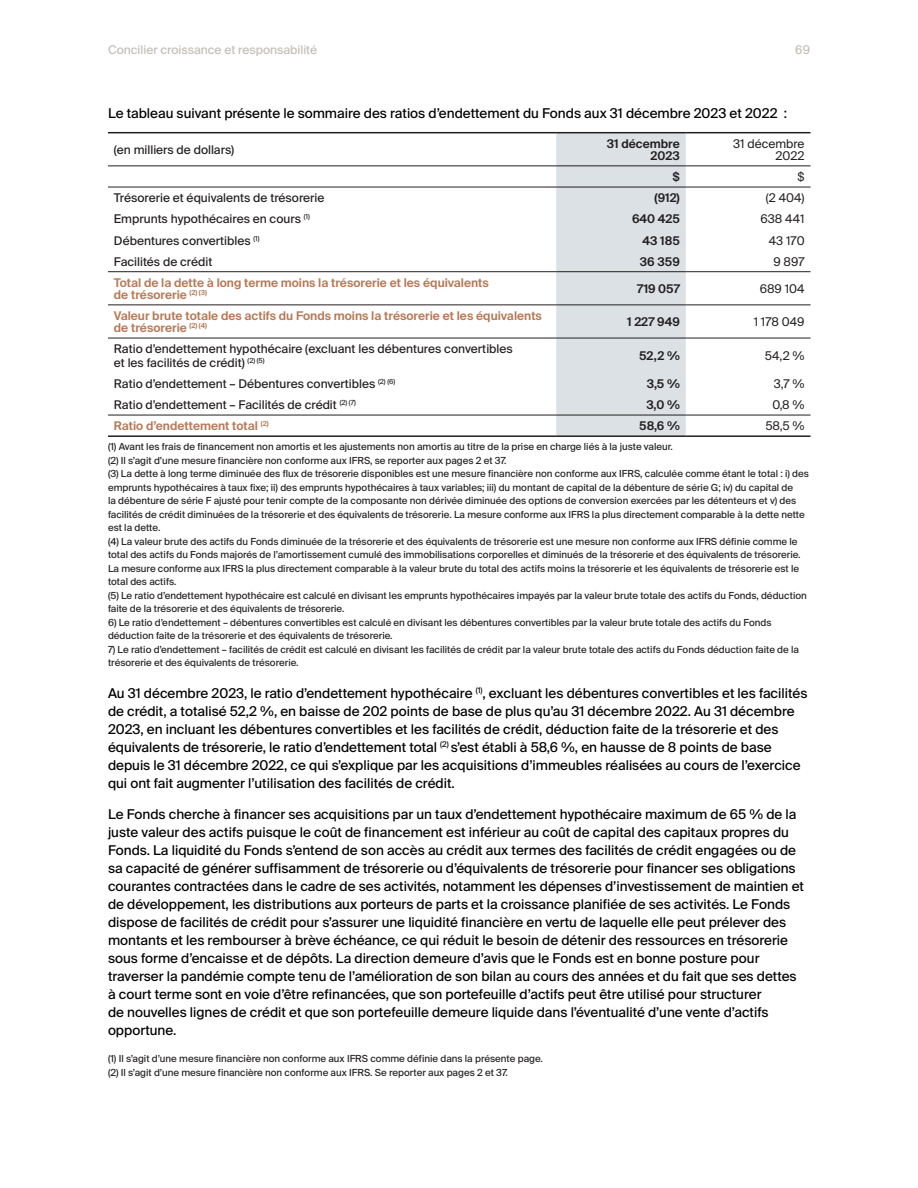
<style>
.page{position:relative;width:918px;height:1188px;background:#fff}
.page>*{position:absolute;margin:0;border:0;box-sizing:border-box;transform-origin:0 0}
.t1{font:13.5px/18px "Suisse Intl";color:#000}
.t2{font:12px/13.5px "Suisse Intl";color:#231f20}
.t3{font:600 12px/12px "Suisse Intl";color:#b57957}
.t4{font:600 12px/12px "Suisse Intl";color:#231f20;text-align:right}
.t5{font:12px/12px "Suisse Intl";color:#231f20;text-align:right}
.t6{font:12px "Suisse Intl";color:#c4bdb8}
.t7{font:9.75px/13.5px "Suisse Intl";color:#231f20}
</style>
<div class="page">
<div style="left:556px;top:133px;width:130px;height:302px;background:#dce1e6"></div>
<hr style="left:108px;top:132px;width:448px;height:1px;background:#231f20">
<hr style="left:556px;top:132px;width:130px;height:1px;background:#231f20">
<hr style="left:686px;top:132px;width:125px;height:1px;background:#231f20">
<hr style="left:108px;top:166px;width:448px;height:1px;background:#231f20">
<hr style="left:556px;top:166px;width:130px;height:1px;background:#231f20">
<hr style="left:686px;top:166px;width:125px;height:1px;background:#231f20">
<hr style="left:108px;top:187px;width:448px;height:1px;background:#231f20">
<hr style="left:556px;top:187px;width:130px;height:1px;background:#231f20">
<hr style="left:686px;top:187px;width:125px;height:1px;background:#231f20">
<hr style="left:108px;top:271px;width:448px;height:1px;background:#231f20">
<hr style="left:108px;top:305px;width:448px;height:1px;background:#231f20">
<hr style="left:556px;top:271px;width:130px;height:1px;background:#231f20">
<hr style="left:556px;top:305px;width:130px;height:1px;background:#231f20">
<hr style="left:686px;top:271px;width:125px;height:1px;background:#231f20">
<hr style="left:686px;top:305px;width:125px;height:1px;background:#231f20">
<hr style="left:108px;top:338px;width:448px;height:1px;background:#231f20">
<hr style="left:556px;top:338px;width:130px;height:1px;background:#231f20">
<hr style="left:686px;top:338px;width:125px;height:1px;background:#231f20">
<hr style="left:108px;top:415px;width:448px;height:1px;background:#231f20">
<hr style="left:108px;top:435px;width:448px;height:2px;background:#231f20">
<hr style="left:556px;top:415px;width:130px;height:1px;background:#231f20">
<hr style="left:556px;top:435px;width:130px;height:2px;background:#231f20">
<hr style="left:686px;top:415px;width:125px;height:1px;background:#231f20">
<hr style="left:686px;top:435px;width:125px;height:2px;background:#231f20">
<p class="t6" style="left:108px;top:42px;width:211px">Concilier croissance et responsabilité</p>
<p class="t6" style="left:795px;top:43px;width:16px">69</p>
<h1 class="t1" style="left:108px;top:105px;width:681px">Le tableau suivant présente le sommaire des ratios d’endettement du Fonds aux 31 décembre 2023 et 2022 :</h1>
<p class="t2" style="left:114px;top:143px;width:122px">(en milliers de dollars)</p>
<p class="t4" style="left:607px;top:138px;width:75px">31 décembre<br>2023</p>
<p class="t5" style="left:733px;top:138px;width:73px">31 décembre<br>2022</p>
<p class="t4" style="left:672px;top:171px;width:9px">$</p>
<p class="t5" style="left:798px;top:171px;width:9px">$</p>
<p class="t2" style="left:114px;top:191px;width:212px">Trésorerie et équivalents de trésorerie</p>
<p class="t4" style="left:655px;top:192px;width:27px">(912)</p>
<p class="t5" style="left:766px;top:192px;width:40px">(2 404)</p>
<p class="t2" style="left:114px;top:212px;width:197px">Emprunts hypothécaires en cours <sup>(1)</sup></p>
<p class="t4" style="left:632px;top:213px;width:49px">640 425</p>
<p class="t5" style="left:760px;top:213px;width:46px">638 441</p>
<p class="t2" style="left:114px;top:234px;width:147px">Débentures convertibles <sup>(1)</sup></p>
<p class="t4" style="left:643px;top:234px;width:39px">43 185</p>
<p class="t5" style="left:769px;top:234px;width:37px">43 170</p>
<p class="t2" style="left:114px;top:255px;width:100px">Facilités de crédit</p>
<p class="t4" style="left:640px;top:256px;width:41px">36 359</p>
<p class="t5" style="left:773px;top:256px;width:33px">9 897</p>
<p class="t3" style="left:114px;top:277px;width:377px">Total de la dette à long terme moins la trésorerie et les équivalents de trésorerie <sup>(2)</sup> <sup>(3)</sup></p>
<p class="t4" style="left:637px;top:283px;width:44px">719 057</p>
<p class="t5" style="left:760px;top:283px;width:46px">689 104</p>
<p class="t3" style="left:114px;top:310px;width:430px">Valeur brute totale des actifs du Fonds moins la trésorerie et les équivalents de trésorerie <sup>(2)</sup> <sup>(4)</sup></p>
<p class="t4" style="left:627px;top:316px;width:54px">1 227 949</p>
<p class="t5" style="left:754px;top:316px;width:52px">1 178 049</p>
<p class="t2" style="left:114px;top:342px;width:400px">Ratio d’endettement hypothécaire (excluant les débentures convertibles et les facilités de crédit) <sup>(2)</sup> <sup>(5)</sup></p>
<p class="t4" style="left:639px;top:350px;width:42px">52,2 %</p>
<p class="t5" style="left:765px;top:350px;width:41px">54,2 %</p>
<p class="t2" style="left:114px;top:377px;width:283px">Ratio d’endettement – Débentures convertibles <sup>(2)</sup> <sup>(6)</sup></p>
<p class="t4" style="left:647px;top:378px;width:35px">3,5 %</p>
<p class="t5" style="left:774px;top:378px;width:32px">3,7 %</p>
<p class="t2" style="left:114px;top:398px;width:244px">Ratio d’endettement – Facilités de crédit <sup>(2)</sup> <sup>(7)</sup></p>
<p class="t4" style="left:646px;top:399px;width:35px">3,0 %</p>
<p class="t5" style="left:772px;top:399px;width:34px">0,8 %</p>
<p class="t3" style="left:114px;top:420px;width:156px">Ratio d’endettement total <sup>(2)</sup></p>
<p class="t4" style="left:639px;top:420px;width:42px">58,6 %</p>
<p class="t5" style="left:765px;top:420px;width:41px">58,5 %</p>
<p class="t7" style="left:108px;top:440px;width:702px">(1) Avant les frais de financement non amortis et les ajustements non amortis au titre de la prise en charge liés à la juste valeur.<br>(2) Il s’agit d’une mesure financière non conforme aux IFRS, se reporter aux pages 2 et 37.<br>(3) La dette à long terme diminuée des flux de trésorerie disponibles est une mesure financière non conforme aux IFRS, calculée comme étant le total : i) des emprunts hypothécaires à taux fixe; ii) des emprunts hypothécaires à taux variables; iii) du montant de capital de la débenture de série G; iv) du capital de<br>la débenture de série F ajusté pour tenir compte de la composante non dérivée diminuée des options de conversion exercées par les détenteurs et v) des facilités de crédit diminuées de la trésorerie et des équivalents de trésorerie. La mesure conforme aux IFRS la plus directement comparable à la dette nette est la dette.<br>(4) La valeur brute des actifs du Fonds diminuée de la trésorerie et des équivalents de trésorerie est une mesure non conforme aux IFRS définie comme le total des actifs du Fonds majorés de l’amortissement cumulé des immobilisations corporelles et diminués de la trésorerie et des équivalents de trésorerie.<br>La mesure conforme aux IFRS la plus directement comparable à la valeur brute du total des actifs moins la trésorerie et les équivalents de trésorerie est le total des actifs.<br>(5) Le ratio d’endettement hypothécaire est calculé en divisant les emprunts hypothécaires impayés par la valeur brute totale des actifs du Fonds, déduction faite de la trésorerie et des équivalents de trésorerie.</p>
<p class="t7" style="left:108px;top:616px;width:665px">6) Le ratio d’endettement – débentures convertibles est calculé en divisant les débentures convertibles par la valeur brute totale des actifs du Fonds déduction faite de la trésorerie et des équivalents de trésorerie.</p>
<p class="t7" style="left:108px;top:643px;width:693px">7) Le ratio d’endettement – facilités de crédit est calculé en divisant les facilités de crédit par la valeur brute totale des actifs du Fonds déduction faite de la trésorerie et des équivalents de trésorerie.</p>
<p class="t1" style="left:108px;top:684px;width:701px">Au 31 décembre 2023, le ratio d’endettement hypothécaire <sup>(1)</sup>, excluant les débentures convertibles et les facilités de crédit, a totalisé 52,2 %, en baisse de 202 points de base de plus qu’au 31 décembre 2022. Au 31 décembre 2023, en incluant les débentures convertibles et les facilités de crédit, déduction faite de la trésorerie et des équivalents de trésorerie, le ratio d’endettement total <sup>(2)</sup> s’est établi à 58,6 %, en hausse de 8 points de base depuis le 31 décembre 2022, ce qui s’explique par les acquisitions d’immeubles réalisées au cours de l’exercice qui ont fait augmenter l’utilisation des facilités de crédit.</p>
<p class="t1" style="left:108px;top:806px;width:698px">Le Fonds cherche à financer ses acquisitions par un taux d’endettement hypothécaire maximum de 65 % de la juste valeur des actifs puisque le coût de financement est inférieur au coût de capital des capitaux propres du Fonds. La liquidité du Fonds s’entend de son accès au crédit aux termes des facilités de crédit engagées ou de sa capacité de générer suffisamment de trésorerie ou d’équivalents de trésorerie pour financer ses obligations courantes contractées dans le cadre de ses activités, notamment les dépenses d’investissement de maintien et de développement, les distributions aux porteurs de parts et la croissance planifiée de ses activités. Le Fonds dispose de facilités de crédit pour s’assurer une liquidité financière en vertu de laquelle elle peut prélever des montants et les rembourser à brève échéance, ce qui réduit le besoin de détenir des ressources en trésorerie sous forme d’encaisse et de dépôts. La direction demeure d’avis que le Fonds est en bonne posture pour traverser la pandémie compte tenu de l’amélioration de son bilan au cours des années et du fait que ses dettes à court terme sont en voie d’être refinancées, que son portefeuille d’actifs peut être utilisé pour structurer<br>de nouvelles lignes de crédit et que son portefeuille demeure liquide dans l’éventualité d’une vente d’actifs opportune.</p>
<p class="t7" style="left:108px;top:1052px;width:436px">(1) Il s’agit d’une mesure financière non conforme aux IFRS comme définie dans la présente page. (2) Il s’agit d’une mesure financière non conforme aux IFRS. Se reporter aux pages 2 et 37.</p>
</div>
